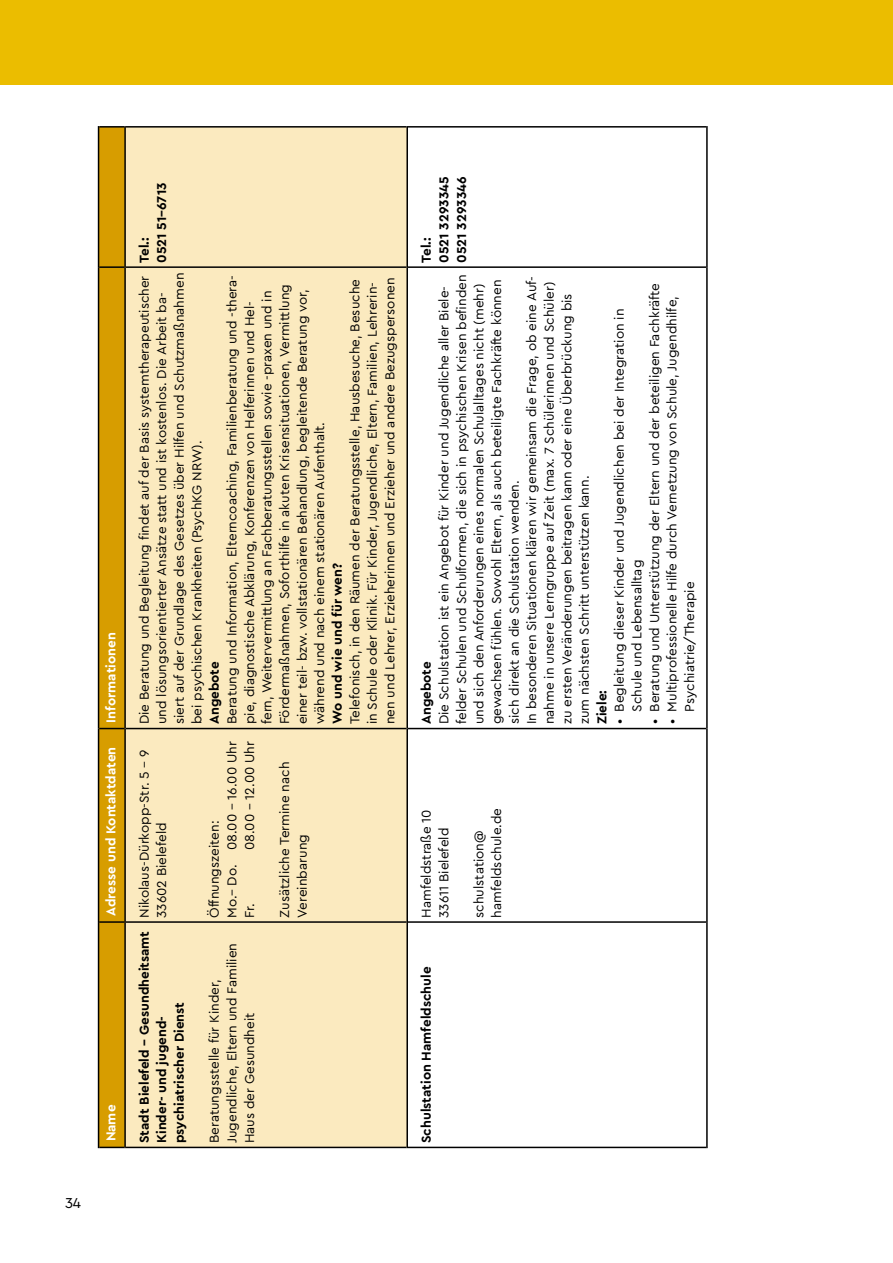
<style>
.page{position:relative;width:893px;height:1263px;background:#fff}
.page>*{position:absolute;margin:0;border:0;box-sizing:border-box;transform-origin:0 0}
.t1{font:15px "Cera Bielefeld";color:#000}
.t2{font:13.5px/17.5px "Cera Bielefeld";color:#000}
.t3{font:700 13.5px/17.5px "Cera Bielefeld";color:#000}
.t4{font:700 13.5px "Cera Bielefeld";color:#fff}
</style>
<div class="page">
<div style="left:0;top:0;width:893px;height:85px;background:#ebbd00"></div>
<div style="left:126px;top:128px;width:280px;height:1019px;background:#fbeabf"></div>
<hr style="left:98px;top:922px;width:1px;height:226px;background:#000">
<hr style="left:98px;top:728px;width:1px;height:194px;background:#000">
<hr style="left:98px;top:267px;width:1px;height:461px;background:#000">
<div style="left:99px;top:128px;width:25px;height:1020px;background:#d79d00"></div>
<hr style="left:98px;top:126px;width:1px;height:141px;background:#000">
<hr style="left:99px;top:266px;width:25px;height:2px;background:#000">
<hr style="left:99px;top:126px;width:25px;height:2px;background:#000">
<hr style="left:124px;top:922px;width:2px;height:226px;background:#000">
<hr style="left:126px;top:1147px;width:280px;height:1px;background:#000">
<hr style="left:124px;top:728px;width:2px;height:194px;background:#000">
<hr style="left:126px;top:921px;width:280px;height:2px;background:#000">
<hr style="left:124px;top:267px;width:2px;height:461px;background:#000">
<hr style="left:126px;top:728px;width:280px;height:1px;background:#000">
<hr style="left:124px;top:126px;width:2px;height:141px;background:#000">
<hr style="left:126px;top:266px;width:280px;height:2px;background:#000">
<hr style="left:126px;top:126px;width:280px;height:2px;background:#000">
<hr style="left:406px;top:922px;width:2px;height:226px;background:#000">
<hr style="left:408px;top:1147px;width:298px;height:1px;background:#000">
<hr style="left:406px;top:728px;width:2px;height:194px;background:#000">
<hr style="left:408px;top:921px;width:298px;height:2px;background:#000">
<hr style="left:406px;top:267px;width:2px;height:461px;background:#000">
<hr style="left:408px;top:728px;width:298px;height:1px;background:#000">
<hr style="left:406px;top:126px;width:2px;height:141px;background:#000">
<hr style="left:408px;top:266px;width:298px;height:2px;background:#000">
<hr style="left:408px;top:126px;width:298px;height:2px;background:#000">
<hr style="left:706px;top:922px;width:2px;height:226px;background:#000">
<hr style="left:706px;top:728px;width:2px;height:194px;background:#000">
<hr style="left:706px;top:267px;width:2px;height:461px;background:#000">
<hr style="left:706px;top:126px;width:2px;height:141px;background:#000">
<p class="t1" style="left:65px;top:1193px;width:17px">34</p>
<p class="t4" style="left:102px;top:722px;width:92px;rotate:-90deg">Informationen</p>
<p class="t4" style="left:102px;top:916px;width:171px;rotate:-90deg">Adresse und Kontaktdaten</p>
<p class="t4" style="left:102px;top:1141px;width:38px;rotate:-90deg">Name</p>
<p class="t3" style="left:135px;top:263px;width:82px;rotate:-90deg">Tel.:<br>0521 51-6713</p>
<p class="t2" style="left:135px;top:724px;width:453px;rotate:-90deg">Die Beratung und Begleitung findet auf der Basis systemtherapeutischer und lösungsorientierter Ansätze statt und ist kostenlos. Die Arbeit ba&shy;siert auf der Grundlage des Gesetzes über Hilfen und Schutzmaßnahmen bei psychischen Krankheiten (PsychKG NRW).</p>
<p class="t2" style="left:223px;top:724px;width:451px;rotate:-90deg">Beratung und Information, Elterncoaching, Familienberatung und -thera&shy;pie, diagnostische Abklärung, Konferenzen von Helferinnen und Hel&shy;fern, Weitervermittlung an Fachberatungsstellen sowie -praxen und in Fördermaßnahmen, Soforthilfe in akuten Krisensituationen, Vermittlung einer teil- bzw. vollstationären Behandlung, begleitende Beratung vor, während und nach einem stationären Aufenthalt.</p>
<p class="t2" style="left:345px;top:724px;width:448px;rotate:-90deg">Telefonisch, in den Räumen der Beratungsstelle, Hausbesuche, Besuche in Schule oder Klinik. Für Kinder, Jugendliche, Eltern, Familien, Lehrerin&shy;nen und Lehrer, Erzieherinnen und Erzieher und andere Bezugspersonen</p>
<p class="t3" style="left:328px;top:724px;width:163px;rotate:-90deg">Wo und wie und für wen?</p>
<p class="t3" style="left:205px;top:724px;width:64px;rotate:-90deg">Angebote</p>
<p class="t2" style="left:240px;top:850px;width:111px;rotate:-90deg">08.00 – 12.00 Uhr</p>
<p class="t2" style="left:135px;top:918px;width:170px;rotate:-90deg">Nikolaus-Dürkopp-Str. 5 – 9<br>33602 Bielefeld</p>
<p class="t2" style="left:205px;top:918px;width:178px;rotate:-90deg">Öffnungszeiten:<br>Mo.– Do. 08.00 – 16.00 Uhr<br>Fr.</p>
<p class="t3" style="left:135px;top:1143px;width:214px;rotate:-90deg">Stadt Bielefeld - Gesundheitsamt<br>Kinder- und jugend&shy;psychiatrischer Dienst</p>
<p class="t2" style="left:205px;top:1143px;width:202px;rotate:-90deg">Beratungsstelle für Kinder,<br>Jugendliche, Eltern und Familien<br>Haus der Gesundheit</p>
<p class="t2" style="left:275px;top:918px;width:158px;rotate:-90deg">Zusätzliche Termine nach<br>Vereinbarung</p>
<p class="t3" style="left:417px;top:263px;width:88px;rotate:-90deg">Tel.:<br>0521 3293345<br>0521 3293346</p>
<p class="t2" style="left:435px;top:724px;width:451px;rotate:-90deg">Die Schulstation ist ein Angebot für Kinder und Jugendliche aller Biele&shy;felder Schulen und Schulformen, die sich in psychischen Krisen befinden und sich den Anforderungen eines normalen Schulalltages nicht (mehr) gewachsen fühlen. Sowohl Eltern, als auch beteiligte Fachkräfte können sich direkt an die Schulstation wenden.<br>In besonderen Situationen klären wir gemeinsam die Frage, ob eine Auf&shy;nahme in unsere Lerngruppe auf Zeit (max. 7 Schülerinnen und Schüler) zu ersten Veränderungen beitragen kann oder eine Überbrückung bis zum nächsten Schritt unterstützen kann.</p>
<p class="t2" style="left:645px;top:724px;width:443px;rotate:-90deg">• Beratung und Unterstützung der Eltern und der beteiligen Fachkräfte</p>
<p class="t2" style="left:663px;top:711px;width:417px;text-indent:-13px;rotate:-90deg">• Multiprofessionelle Hilfe durch Vernetzung von Schule, Jugendhilfe,<br>Psychiatrie/Therapie</p>
<p class="t2" style="left:610px;top:711px;width:404px;text-indent:-13px;rotate:-90deg">• Begleitung dieser Kinder und Jugendlichen bei der Integration in<br>Schule und Lebensalltag</p>
<p class="t3" style="left:417px;top:724px;width:64px;rotate:-90deg">Angebote</p>
<p class="t3" style="left:593px;top:724px;width:36px;rotate:-90deg">Ziele:</p>
<p class="t2" style="left:417px;top:918px;width:110px;rotate:-90deg">Hamfeldstraße 10<br>33611 Bielefeld</p>
<p class="t2" style="left:470px;top:918px;width:111px;rotate:-90deg">schulstation@ hamfeldschule.de</p>
<p class="t3" style="left:417px;top:1143px;width:178px;rotate:-90deg">Schulstation Hamfeldschule</p>
</div>
